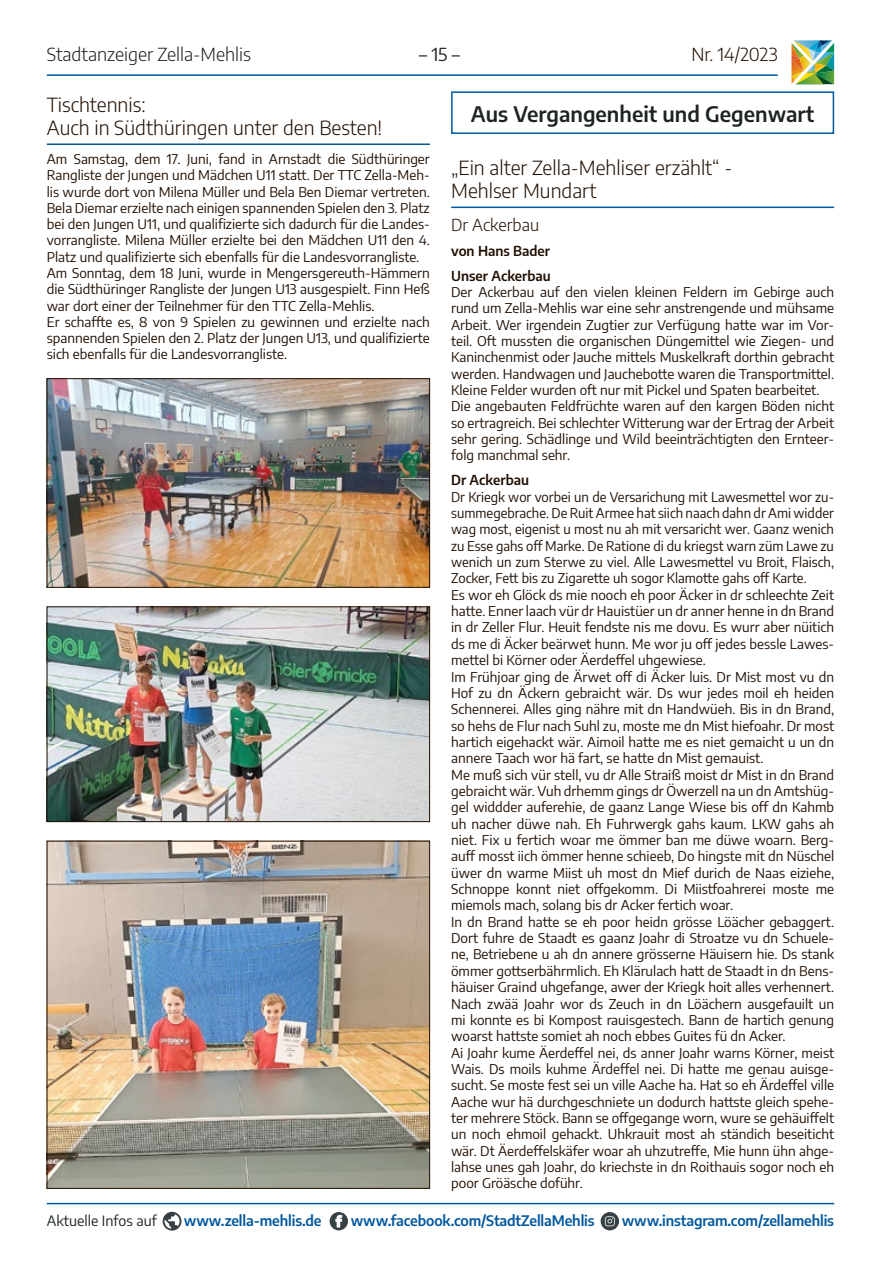
<style>
.page{position:relative;width:881px;height:1263px;background:#fff}
.page>*{position:absolute;margin:0;border:0;box-sizing:border-box;transform-origin:0 0}
.t1{font:600 21px "Encode Sans";color:#1c2321}
.t2{font:300 19.5px/23.5px "Encode Sans";color:#200e00}
.t3{font:300 18px "Encode Sans";color:#1c2321}
.t4{font:300 18px "Encode Sans";letter-spacing:-.01em;color:#200e00}
.t5{font:18px "Encode Sans";color:#1c2321}
.t6{font:300 16.5px "Encode Sans";color:#200e00}
.t7{font:600 14.25px "Encode Sans";letter-spacing:-.01em;color:#00579d}
.t8{font:14.25px "Encode Sans";color:#1c2321}
.t9{font:13.5px/16.4px "Encode Sans";color:#200e00}
.t10{font:600 13.5px/24.9px "Encode Sans";color:#200e00}
</style>
<div class="page">
<hr style="left:47px;top:1203px;width:786px;height:1px;background:#00579d">
<svg style="left:162px;top:1212px;width:19px;height:18px"></svg>
<svg style="left:329px;top:1212px;width:19px;height:18px"></svg>
<svg style="left:335px;top:1215px;width:7px;height:12px"></svg>
<svg style="left:600px;top:1212px;width:18px;height:18px"></svg>
<svg style="left:604px;top:1216px;width:10px;height:10px"></svg>
<hr style="left:47px;top:74px;width:730px;height:2px;background:#00579d">
<img style="left:791px;top:40px;width:42px;height:44px">
<hr style="left:451px;top:207px;width:382px;height:1px;background:#00579d">
<div style="left:451px;top:91px;width:382px;height:43px;border:2px solid #00579d"></div>
<hr style="left:47px;top:143px;width:382px;height:2px;background:#00579d">
<img style="left:49px;top:380px;width:378px;height:205px">
<div style="left:47px;top:378px;width:382px;height:209px;border:1px solid #200e00"></div>
<img style="left:49px;top:609px;width:378px;height:211px">
<div style="left:47px;top:607px;width:382px;height:215px;border:1px solid #200e00"></div>
<img style="left:49px;top:843px;width:378px;height:343px">
<h3 class="t3" style="left:47px;top:42px;width:206px">Stadtanzeiger Zella-Mehlis</h3>
<h3 class="t5" style="left:419px;top:42px;width:42px">– 15 –</h3>
<h3 class="t4" style="left:691px;top:42px;width:88px">Nr. 14/2023</h3>
<h1 class="t1" style="left:470px;top:99px;width:345px">Aus Vergangenheit und Gegenwart</h1>
<h2 class="t2" style="left:451px;top:155px;width:282px">„Ein alter Zella-Mehliser erzählt“ -<br>Mehlser Mundart</h2>
<p class="t6" style="left:451px;top:213px;width:89px">Dr Ackerbau</p>
<p class="t10" style="left:451px;top:237px;width:101px">von Hans Bader<br>Unser Ackerbau</p>
<p class="t9" style="left:451px;top:283px;width:384px">Der Ackerbau auf den vielen kleinen Feldern im Gebirge auch rund um Zella-Mehlis war eine sehr anstrengende und mühsame Arbeit. Wer irgendein Zugtier zur Verfügung hatte war im Vor&shy;teil. Oft mussten die organischen Düngemittel wie Ziegen- und Kaninchenmist oder Jauche mittels Muskelkraft dorthin gebracht werden. Handwagen und Jauchebotte waren die Transportmittel.<br>Kleine Felder wurden oft nur mit Pickel und Spaten bearbeitet.<br>Die angebauten Feldfrüchte waren auf den kargen Böden nicht so ertragreich. Bei schlechter Witterung war der Ertrag der Arbeit sehr gering. Schädlinge und Wild beeinträchtigten den Ernteer&shy;folg manchmal sehr.</p>
<p class="t10" style="left:451px;top:467px;width:79px">Dr Ackerbau</p>
<p class="t9" style="left:451px;top:488px;width:384px">Dr Kriegk wor vorbei un de Versarichung mit Lawesmettel wor zu&shy;summegebrache. De Ruit Armee hat siich naach dahn dr Ami widder wag most, eigenist u most nu ah mit versaricht wer. Gaanz wenich zu Esse gahs off Marke. De Ratione di du kriegst warn züm Lawe zu wenich un zum Sterwe zu viel. Alle Lawesmettel vu Broit, Flaisch, Zocker, Fett bis zu Zigarette uh sogor Klamotte gahs off Karte.<br>Es wor eh Glöck ds mie nooch eh poor Äcker in dr schleechte Zeit hatte. Enner laach vür dr Hauistüer un dr anner henne in dn Brand in dr Zeller Flur. Heuit fendste nis me dovu. Es wurr aber nüitich ds me di Äcker beärwet hunn. Me wor ju off jedes bessle Lawes&shy;mettel bi Körner oder Äerdeffel uhgewiese.<br>Im Frühjoar ging de Ärwet off di Äcker luis. Dr Mist most vu dn Hof zu dn Äckern gebraicht wär. Ds wur jedes moil eh heiden Schennerei. Alles ging nähre mit dn Handwüeh. Bis in dn Brand, so hehs de Flur nach Suhl zu, moste me dn Mist hiefoahr. Dr most hartich eigehackt wär. Aimoil hatte me es niet gemaicht u un dn annere Taach wor hä fart, se hatte dn Mist gemauist.<br>Me muß sich vür stell, vu dr Alle Straiß moist dr Mist in dn Brand gebraicht wär. Vuh drhemm gings dr Öwerzell na un dn Amtshüg&shy;gel widdder auferehie, de gaanz Lange Wiese bis off dn Kahmb uh nacher düwe nah. Eh Fuhrwergk gahs kaum. LKW gahs ah niet. Fix u fertich woar me ömmer ban me düwe woarn. Berg&shy;auff mosst iich ömmer henne schieeb, Do hingste mit dn Nüschel üwer dn warme Miist uh most dn Mief durich de Naas eiziehe, Schnoppe konnt niet offgekomm. Di Miistfoahrerei moste me miemols mach, solang bis dr Acker fertich woar.<br>In dn Brand hatte se eh poor heidn grösse Löächer gebaggert.<br>Dort fuhre de Staadt es gaanz Joahr di Stroatze vu dn Schuele&shy;ne, Betriebene u ah dn annere grösserne Häuisern hie. Ds stank ömmer gottserbährmlich. Eh Klärulach hatt de Staadt in dn Bens&shy;häuiser Graind uhgefange, awer der Kriegk hoit alles verhennert.<br>Nach zwää Joahr wor ds Zeuch in dn Löächern ausgefauilt un mi konnte es bi Kompost rauisgestech. Bann de hartich genung woarst hattste somiet ah noch ebbes Guites fü dn Acker.<br>Ai Joahr kume Äerdeffel nei, ds anner Joahr warns Körner, meist Wais. Ds moils kuhme Ärdeffel nei. Di hatte me genau auisge&shy;sucht. Se moste fest sei un ville Aache ha. Hat so eh Ärdeffel ville Aache wur hä durchgeschniete un dodurch hattste gleich spehe&shy;ter mehrere Stöck. Bann se offgegange worn, wure se gehäuiffelt un noch ehmoil gehackt. Uhkrauit most ah ständich beseiticht wär. Dt Äerdeffelskäfer woar ah uhzutreffe, Mie hunn ühn ahge&shy;lahse unes gah Joahr, do kriechste in dn Roithauis sogor noch eh poor Gröäsche doführ.</p>
<h2 class="t2" style="left:47px;top:92px;width:337px">Tischtennis:<br>Auch in Südthüringen unter den Besten!</h2>
<p class="t9" style="left:47px;top:150px;width:384px">Am Samstag, dem 17. Juni, fand in Arnstadt die Südthüringer Rangliste der Jungen und Mädchen U11 statt. Der TTC Zella-Meh&shy;lis wurde dort von Milena Müller und Bela Ben Diemar vertreten.<br>Bela Diemar erzielte nach einigen spannenden Spielen den 3. Platz bei den Jungen U11, und qualifizierte sich dadurch für die Landes&shy;vorrangliste. Milena Müller erzielte bei den Mädchen U11 den 4.<br>Platz und qualifizierte sich ebenfalls für die Landesvorrangliste.<br>Am Sonntag, dem 18 Juni, wurde in Mengersgereuth-Hämmern die Südthüringer Rangliste der Jungen U13 ausgespielt. Finn Heß war dort einer der Teilnehmer für den TTC Zella-Mehlis.<br>Er schaffte es, 8 von 9 Spielen zu gewinnen und erzielte nach spannenden Spielen den 2. Platz der Jungen U13, und qualifizierte sich ebenfalls für die Landesvorrangliste.</p>
<p class="t8" style="left:47px;top:1211px;width:111px">Aktuelle Infos auf</p>
<p class="t7" style="left:184px;top:1210px;width:139px">www.zella-mehlis.de</p>
<p class="t7" style="left:350px;top:1210px;width:245px">www.facebook.com/StadtZellaMehlis</p>
<p class="t7" style="left:621px;top:1210px;width:214px">www.instagram.com/zellamehlis</p>
</div>
